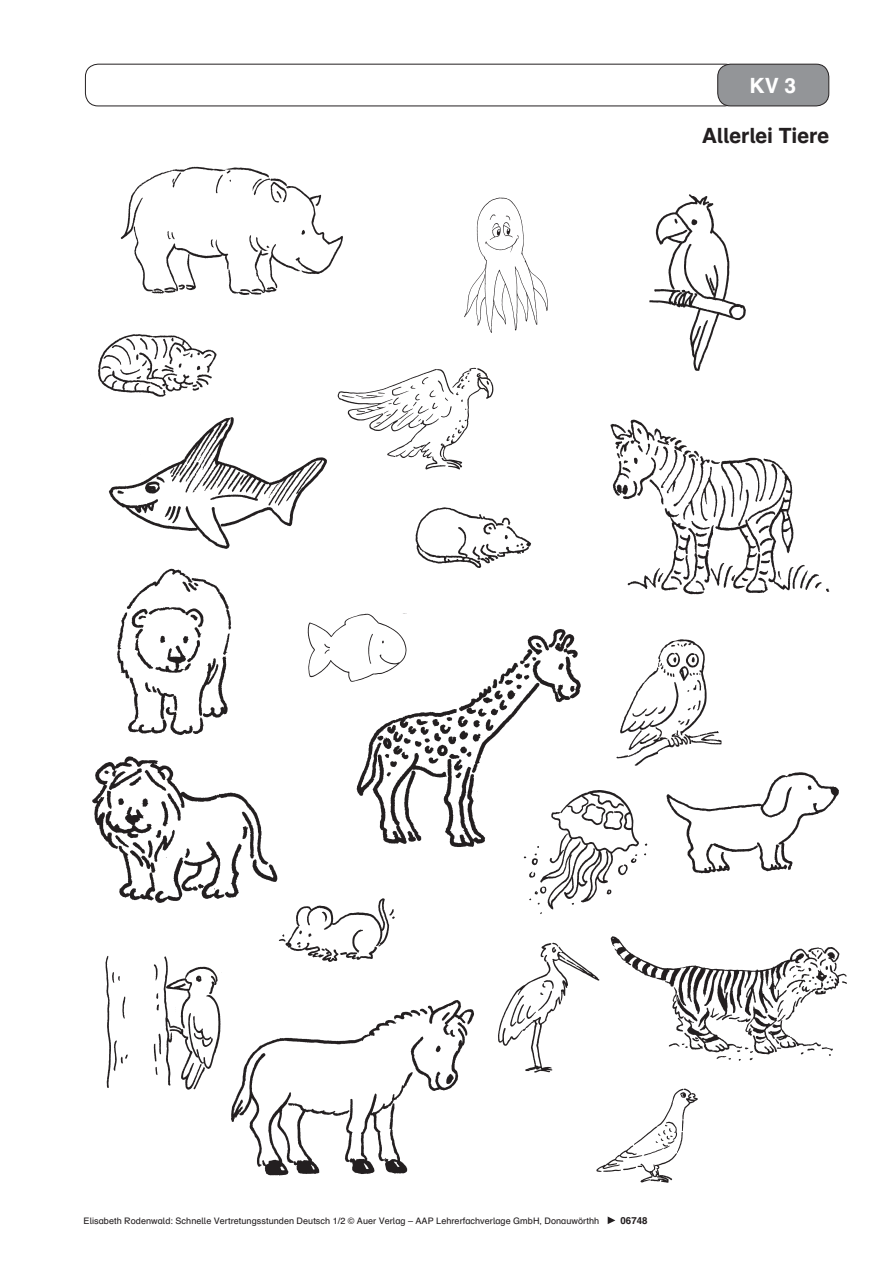
<style>
.page{position:relative;width:893px;height:1263px;background:#fff}
.page>*{position:absolute;margin:0;border:0;box-sizing:border-box;transform-origin:0 0}
.t1{font:700 21px "Auer Schulbuch";color:#231f20}
.t2{font:700 21px "Auer Schulbuch";color:#fff}
.t3{font:700 9.75px "Auer Schulbuch";color:#231f20}
.t4{font:9px "Auer Schulbuch";letter-spacing:.005em;color:#231f20}
</style>
<div class="page">
<div style="left:85px;top:64px;width:653px;height:42px;border:1px solid #231f20;border-radius:13px"></div>
<div style="left:718px;top:64px;width:111px;height:42px;background:#939598;border-radius:13px"></div>
<div style="left:717px;top:64px;width:112px;height:42px;border:1px solid #231f20;border-radius:13px"></div>
<img style="left:337px;top:368px;width:157px;height:102px">
<img style="left:596px;top:1088px;width:101px;height:94px">
<img style="left:117px;top:569px;width:114px;height:166px">
<img style="left:231px;top:1000px;width:243px;height:176px">
<img style="left:617px;top:639px;width:104px;height:127px">
<img style="left:356px;top:629px;width:225px;height:218px">
<img style="left:308px;top:614px;width:99px;height:69px">
<img style="left:108px;top:417px;width:219px;height:132px">
<img style="left:666px;top:772px;width:173px;height:101px">
<img style="left:98px;top:334px;width:119px;height:63px">
<img style="left:464px;top:197px;width:84px;height:136px">
<img style="left:92px;top:756px;width:186px;height:147px">
<img style="left:278px;top:898px;width:117px;height:64px">
<img style="left:120px;top:166px;width:223px;height:129px">
<img style="left:523px;top:788px;width:124px;height:126px">
<img style="left:416px;top:507px;width:115px;height:61px">
<img style="left:105px;top:956px;width:117px;height:134px">
<img style="left:498px;top:943px;width:101px;height:129px">
<img style="left:610px;top:936px;width:237px;height:125px">
<img style="left:649px;top:194px;width:96px;height:176px">
<img style="left:610px;top:419px;width:219px;height:176px">
<svg style="left:608px;top:1216px;width:7px;height:8px"></svg>
<h1 class="t2" style="left:750px;top:75px;width:48px">KV 3</h1>
<h1 class="t1" style="left:702px;top:125px;width:129px">Allerlei Tiere</h1>
<p class="t4" style="left:84px;top:1216px;width:517px">Elisabeth Rodenwald: Schnelle Vertretungsstunden Deutsch 1/2 © Auer Verlag – AAP Lehrerfachverlage GmbH, Donauwörthh</p>
<p class="t3" style="left:621px;top:1216px;width:29px">06748</p>
</div>
